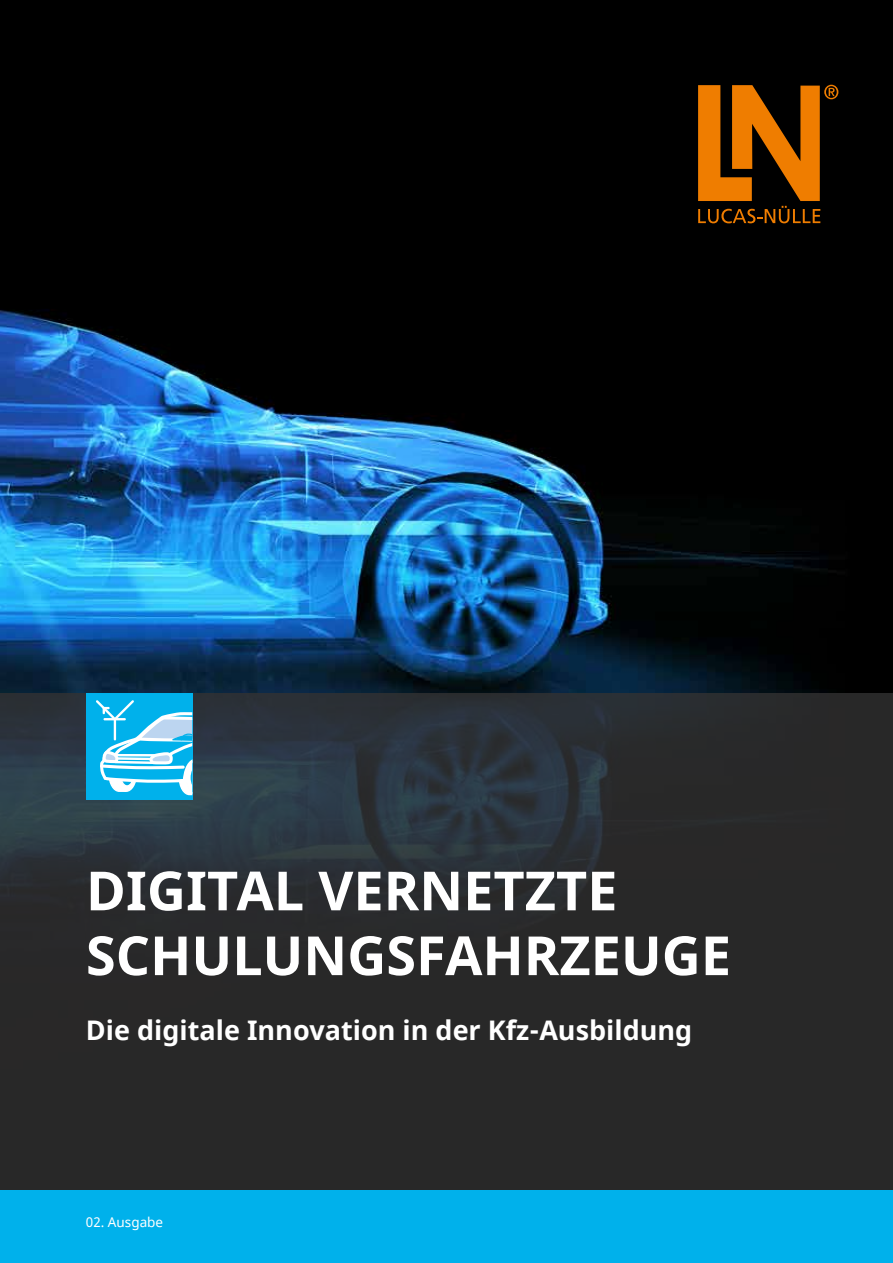
<style>
.page{position:relative;width:893px;height:1263px;background:#fff}
.page>*{position:absolute;margin:0;border:0;box-sizing:border-box;transform-origin:0 0}
.t1{font:700 54px/64.8px "Noto Sans";color:#fff}
.t2{font:700 27px "Noto Sans";color:#fff}
.t3{font:13.5px "Noto Sans";color:#fff}
</style>
<div class="page">
<img style="left:0;top:0;width:893px;height:693px">
<svg style="left:0;top:693px;width:893px;height:498px;background:#292c2e"></svg>
<div style="left:0;top:1191px;width:893px;height:72px;background:#00b1eb"></div>
<div style="left:86px;top:693px;width:106px;height:106px;background:#00b1eb"></div>
<svg style="left:96px;top:700px;width:96px;height:95px"></svg>
<svg style="left:698px;top:85px;width:140px;height:138px;background:#7b4000"></svg>
<h1 class="t1" style="left:86px;top:860px;width:647px">DIGITAL VERNETZTE<br>SCHULUNGSFAHRZEUGE</h1>
<p class="t2" style="left:86px;top:1011px;width:608px">Die digitale Innovation in der Kfz-Ausbildung</p>
<p class="t3" style="left:86px;top:1213px;width:79px">02. Ausgabe</p>
</div>
